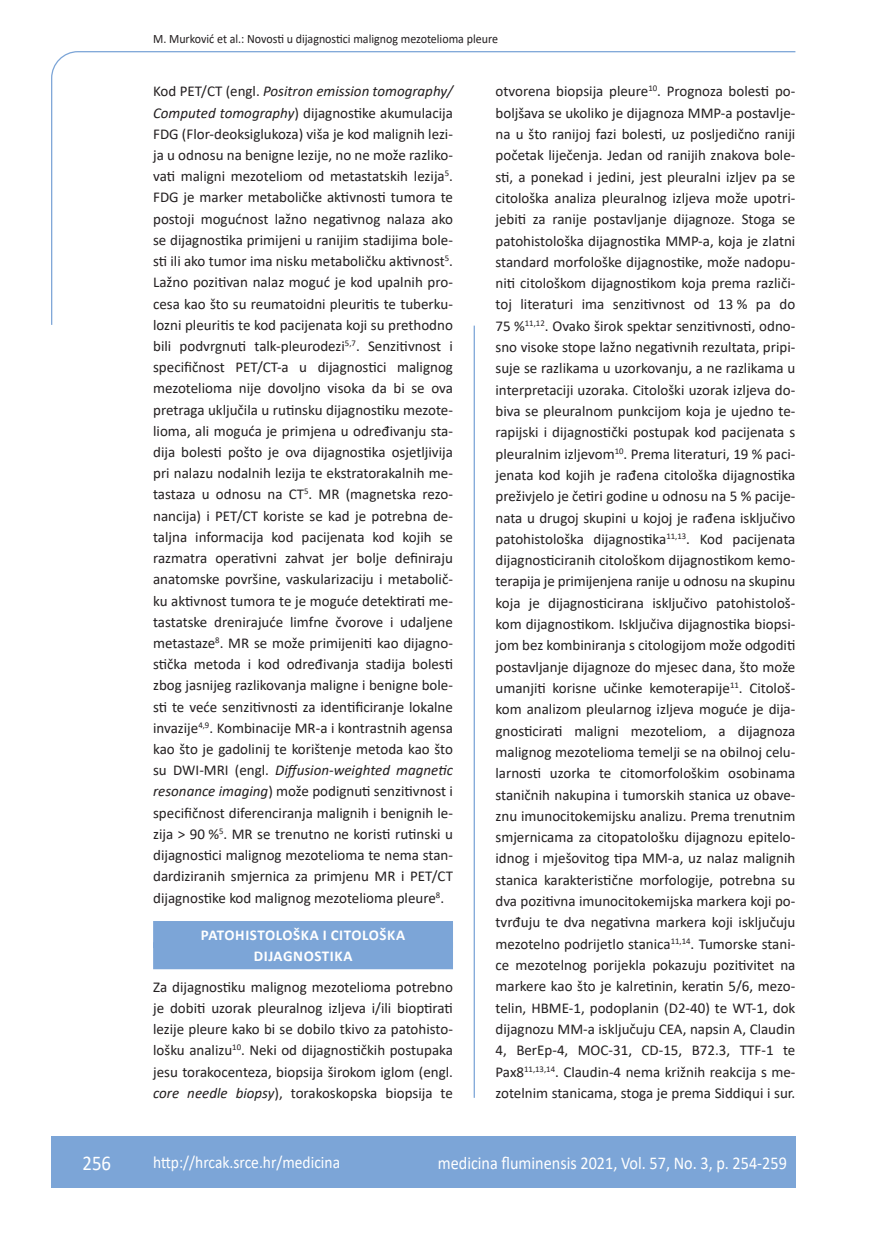
<style>
.page{position:relative;width:872px;height:1234px;background:#fff}
.page>*{position:absolute;margin:0;border:0;box-sizing:border-box;transform-origin:0 0}
.t1{font:21px "Calibri";color:#fff;scale:.9 1}
.t2{font:18px "Calibri";color:#fff;scale:.9 1}
.t3{font:17.25px "Calibri";color:#fff;scale:.9 1}
.osnovni_tekst{font:15px/21.3px "Calibri";color:#231f20;text-align:justify}
.naslov_ruler{font:700 15px "Calibri";letter-spacing:.04em;color:#fff}
.glava{font:12.75px "Calibri";color:#231f20;scale:.94 1}
.s1{font-style:italic}
</style>
<div class="page">
<svg style="left:51px;top:51px;width:745px;height:274px"></svg>
<hr style="left:473px;top:325px;width:2px;height:772px;background:#7ca5d7">
<div style="left:51px;top:1135px;width:744px;height:51px;background:#7ca5d7"></div>
<div style="left:153px;top:920px;width:300px;height:27px;background:#7ca5d7"></div>
<div style="left:153px;top:942px;width:300px;height:27px;background:#7ca5d7"></div>
<p class="glava" style="left:153px;top:29px;width:368px">M. Murković et al.: Novosti u dijagnostici malignog mezotelioma pleure</p>
<p class="osnovni_tekst" style="left:153px;top:80px;width:301px">Kod PET/CT (engl. <span class="s1">Positron emission tomography/ Computed tomography</span>) dijagnostike akumulacija FDG (Flor-deoksiglukoza) viša je kod malignih lezi&shy;ja u odnosu na benigne lezije, no ne može razliko&shy;vati maligni mezoteliom od metastatskih lezija<sup>5</sup>.<br>FDG je marker metaboličke aktivnosti tumora te postoji mogućnost lažno negativnog nalaza ako se dijagnostika primijeni u ranijim stadijima bole&shy;sti ili ako tumor ima nisku metaboličku aktivnost<sup>5</sup>.<br>Lažno pozitivan nalaz moguć je kod upalnih pro&shy;cesa kao što su reumatoidni pleuritis te tuberku&shy;lozni pleuritis te kod pacijenata koji su prethodno bili podvrgnuti talk-pleurodezi<sup>5,7</sup>. Senzitivnost i specifičnost PET/CT-a u dijagnostici malignog mezotelioma nije dovoljno visoka da bi se ova pretraga uključila u rutinsku dijagnostiku mezote&shy;lioma, ali moguća je primjena u određivanju sta&shy;dija bolesti pošto je ova dijagnostika osjetljivija pri nalazu nodalnih lezija te ekstratorakalnih me&shy;tastaza u odnosu na CT<sup>5</sup>. MR (magnetska rezo&shy;nancija) i PET/CT koriste se kad je potrebna de&shy;taljna informacija kod pacijenata kod kojih se razmatra operativni zahvat jer bolje definiraju anatomske površine, vaskularizaciju i metabolič&shy;ku aktivnost tumora te je moguće detektirati me&shy;tastatske drenirajuće limfne čvorove i udaljene metastaze<sup>8</sup>. MR se može primijeniti kao dijagno&shy;stička metoda i kod određivanja stadija bolesti zbog jasnijeg razlikovanja maligne i benigne bole&shy;sti te veće senzitivnosti za identificiranje lokalne invazije<sup>4,9</sup>. Kombinacije MR-a i kontrastnih agensa kao što je gadolinij te korištenje metoda kao što su DWI-MRI (engl. <span class="s1">Diffusion-weighted magnetic resonance imaging</span>) može podignuti senzitivnost i specifičnost diferenciranja malignih i benignih le&shy;zija &gt; 90 %<sup>5</sup>. MR se trenutno ne koristi rutinski u dijagnostici malignog mezotelioma te nema stan&shy;dardiziranih smjernica za primjenu MR i PET/CT dijagnostike kod malignog mezotelioma pleure<sup>8</sup>.</p>
<p class="naslov_ruler" style="left:201px;top:924px;width:206px">PATOHISTOLOŠKA I CITOLOŠKA</p>
<p class="naslov_ruler" style="left:254px;top:945px;width:100px">DIJAGNOSTIKA</p>
<p class="osnovni_tekst" style="left:153px;top:975px;width:301px">Za dijagnostiku malignog mezotelioma potrebno je dobiti uzorak pleuralnog izljeva i/ili bioptirati lezije pleure kako bi se dobilo tkivo za patohisto&shy;lošku analizu<sup>10</sup>. Neki od dijagnostičkih postupaka jesu torakocenteza, biopsija širokom iglom (engl. <span class="s1">core needle biopsy</span>), torakoskopska biopsija te</p>
<p class="osnovni_tekst" style="left:495px;top:80px;width:301px">otvorena biopsija pleure<sup>10</sup>. Prognoza bolesti po&shy;boljšava se ukoliko je dijagnoza MMP-a postavlje&shy;na u što ranijoj fazi bolesti, uz posljedično raniji početak liječenja. Jedan od ranijih znakova bole&shy;sti, a ponekad i jedini, jest pleuralni izljev pa se citološka analiza pleuralnog izljeva može upotri&shy;jebiti za ranije postavljanje dijagnoze. Stoga se patohistološka dijagnostika MMP-a, koja je zlatni standard morfološke dijagnostike, može nadopu&shy;niti citološkom dijagnostikom koja prema različi&shy;toj literaturi ima senzitivnost od 13 % pa do 75 %<sup>11,12</sup>. Ovako širok spektar senzitivnosti, odno&shy;sno visoke stope lažno negativnih rezultata, pripi&shy;suje se razlikama u uzorkovanju, a ne razlikama u interpretaciji uzoraka. Citološki uzorak izljeva do&shy;biva se pleuralnom punkcijom koja je ujedno te&shy;rapijski i dijagnostički postupak kod pacijenata s pleuralnim izljevom<sup>10</sup>. Prema literaturi, 19 % paci&shy;jenata kod kojih je rađena citološka dijagnostika preživjelo je četiri godine u odnosu na 5 % pacije&shy;nata u drugoj skupini u kojoj je rađena isključivo patohistološka dijagnostika<sup>11,13</sup>. Kod pacijenata dijagnosticiranih citološkom dijagnostikom kemo&shy;terapija je primijenjena ranije u odnosu na skupinu koja je dijagnosticirana isključivo patohistološ&shy;kom dijagnostikom. Isključiva dijagnostika biopsi&shy;jom bez kombiniranja s citologijom može odgoditi postavljanje dijagnoze do mjesec dana, što može umanjiti korisne učinke kemoterapije<sup>11</sup>. Citološ&shy;kom analizom pleularnog izljeva moguće je dija&shy;gnosticirati maligni mezoteliom, a dijagnoza malignog mezotelioma temelji se na obilnoj celu&shy;larnosti uzorka te citomorfološkim osobinama staničnih nakupina i tumorskih stanica uz obave&shy;znu imunocitokemijsku analizu. Prema trenutnim smjernicama za citopatološku dijagnozu epitelo&shy;idnog i mješovitog tipa MM-a, uz nalaz malignih stanica karakteristične morfologije, potrebna su dva pozitivna imunocitokemijska markera koji po&shy;tvrđuju te dva negativna markera koji isključuju mezotelno podrijetlo stanica<sup>11,14</sup>. Tumorske stani&shy;ce mezotelnog porijekla pokazuju pozitivitet na markere kao što je kalretinin, keratin 5/6, mezo&shy;telin, HBME-1, podoplanin (D2-40) te WT-1, dok dijagnozu MM-a isključuju CEA, napsin A, Claudin 4, BerEp-4, MOC-31, CD-15, B72.3, TTF-1 te Pax8<sup>11,13,14</sup>. Claudin-4 nema križnih reakcija s me&shy;zotelnim stanicama, stoga je prema Siddiqui i sur.</p>
<p class="t1" style="left:82px;top:1147px;width:33px">256</p>
<p class="t3" style="left:153px;top:1149px;width:209px">http://hrcak.srce.hr/medicina</p>
<p class="t2" style="left:438px;top:1149px;width:389px">medicina fluminensis 2021, Vol. 57, No. 3, p. 254-259</p>
</div>
